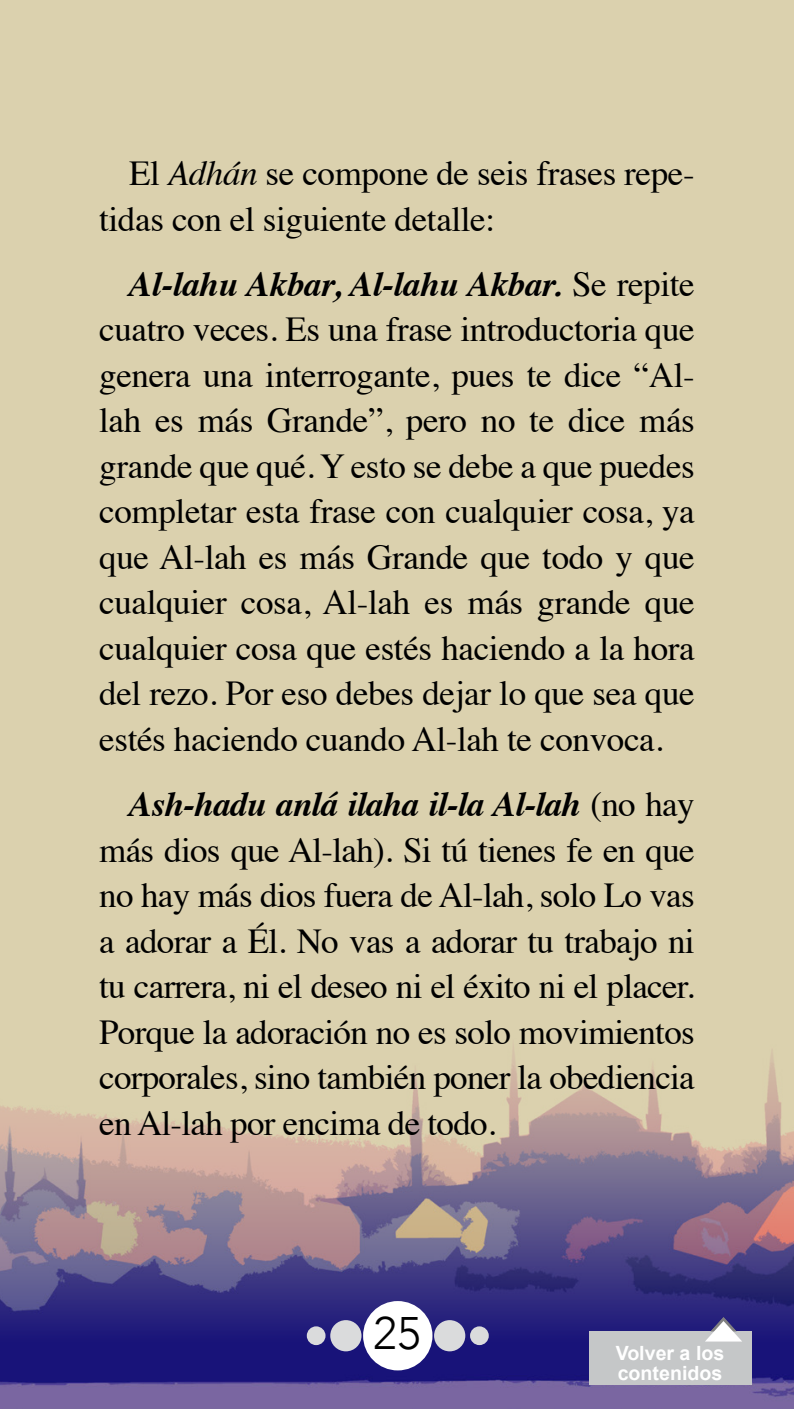
<style>
.page{position:relative;width:794px;height:1409px;background:#fff}
.page>*{position:absolute;margin:0;border:0;box-sizing:border-box;transform-origin:0 0}
.t1{font:300 45.5px "Avenir";color:#000}
.t2{font:35px/45.5px "Times";letter-spacing:-.01em;color:#000;text-align:justify}
.t3{font:700 19.6px "Arial";color:#fff}
.s1{font-style:italic}
.s2{font-weight:700;font-style:italic}
</style>
<div class="page">
<svg style="left:0;top:981px;width:794px;height:428px;background:#958798"></svg>
<div style="left:363px;top:1301px;width:69px;height:69px;background:#fff;border-radius:50%"></div>
<div style="left:434px;top:1320px;width:31px;height:31px;background:#dadbdc;border-radius:50%"></div>
<div style="left:330px;top:1320px;width:31px;height:31px;background:#dadbdc;border-radius:50%"></div>
<div style="left:470px;top:1326px;width:19px;height:19px;background:#dadbdc;border-radius:50%"></div>
<div style="left:307px;top:1326px;width:18px;height:19px;background:#dadbdc;border-radius:50%"></div>
<div style="left:588px;top:1331px;width:163px;height:54px;background:#c5c7c8"></div>
<svg style="left:705px;top:1317px;width:37px;height:24px"></svg>
<p class="t2" style="left:129px;top:147px;width:567px">El <span class="s1">Adhán</span> se compone de seis frases repe-</p>
<p class="t2" style="left:99px;top:193px;width:397px">tidas con el siguiente detalle:</p>
<p class="t2" style="left:99px;top:258px;width:597px;text-align:right"><span class="s2">Al-lahu Akbar, Al-lahu Akbar.</span> Se repite cuatro veces. Es una frase introductoria que</p>
<p class="t2" style="left:99px;top:349px;width:597px">genera una interrogante, pues te dice “Al-</p>
<p class="t2" style="left:99px;top:395px;width:597px">lah es más Grande ,” pero no te dice más</p>
<p class="t2" style="left:99px;top:440px;width:597px">grande que qué Y. esto se debe a que puedes completar esta frase con cualquier cosa, ya que Al-lah es más Grande que todo y que cualquier cosa, Al-lah es más grande que cualquier cosa que estés haciendo laa hora del rezo. Por eso debes dejar lo que sea que estés haciendo cuando Al-lah te convoca.</p>
<p class="t2" style="left:99px;top:779px;width:597px;text-indent:30px"><span class="s2">Ash-hadu anlá ilaha l a-i l Al-lah</span> (no hay más dios que Al-lah .) Si tú tienes fe en que no hay más dios fuera de Al-lah, solo Lo vas a adorar a Él. No vas a adorar tu trabajo ni tu carrera, ni el deseo ni el éxito ni el placer.<br>Porque la adoración no es solo movimientos corporales, sino también poner la obediencia en Al-lah por encima de todo.</p>
<h1 class="t1" style="left:373px;top:1307px;width:49px">25</h1>
<p class="t3" style="left:615px;top:1340px;width:110px">Volver a los</p>
<p class="t3" style="left:618px;top:1360px;width:106px">contenidos</p>
</div>
